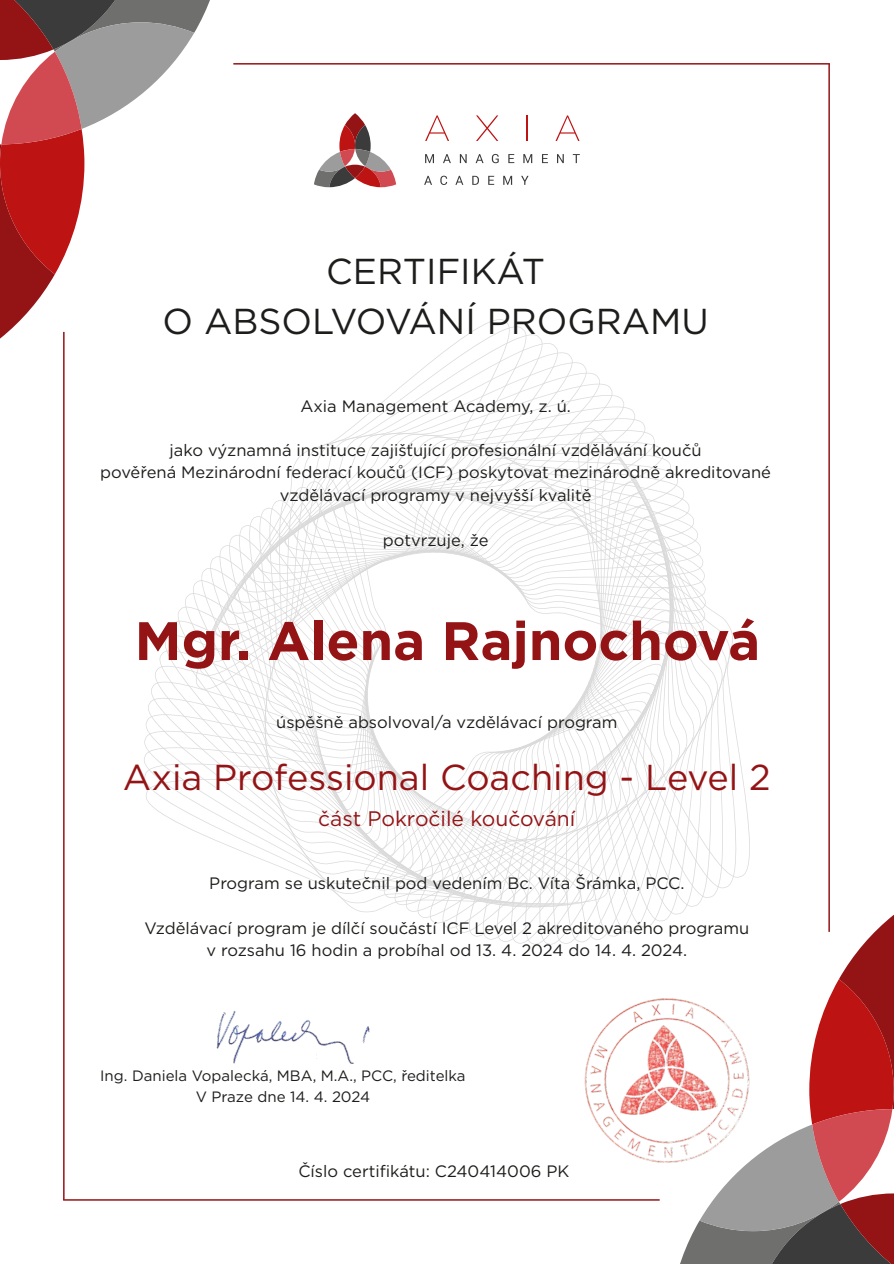
<style>
.page{position:relative;width:894px;height:1264px;background:#fff}
.page>*{position:absolute;margin:0;border:0;box-sizing:border-box;transform-origin:0 0}
.t1{font:700 54px "Gotham";color:#941416}
.t2{font:36px "Gotham";color:#941416}
.t3{font:36px/49.5px "Gotham";color:#1d1d1b;text-align:center}
.t4{font:21px "Gotham";color:#941416}
.t5{font:16.5px/22.5px "Gotham";color:#1d1d1b;text-align:center}
.t6{font:15px/21.1px "Gotham";color:#1d1d1b;text-align:center}
</style>
<div class="page">
<svg style="left:726px;top:621px;width:16px;height:267px"></svg>
<svg style="left:706px;top:608px;width:6px;height:290px"></svg>
<svg style="left:391px;top:383px;width:222px;height:12px"></svg>
<svg style="left:378px;top:395px;width:246px;height:11px"></svg>
<svg style="left:363px;top:406px;width:272px;height:12px"></svg>
<svg style="left:348px;top:418px;width:298px;height:12px"></svg>
<svg style="left:333px;top:430px;width:322px;height:11px"></svg>
<svg style="left:326px;top:441px;width:329px;height:3px"></svg>
<svg style="left:315px;top:444px;width:345px;height:4px"></svg>
<svg style="left:184px;top:593px;width:174px;height:292px"></svg>
<svg style="left:193px;top:575px;width:165px;height:305px"></svg>
<svg style="left:202px;top:563px;width:156px;height:312px"></svg>
<svg style="left:211px;top:550px;width:147px;height:319px"></svg>
<svg style="left:221px;top:538px;width:137px;height:324px"></svg>
<svg style="left:232px;top:528px;width:126px;height:328px"></svg>
<svg style="left:242px;top:518px;width:116px;height:331px"></svg>
<svg style="left:422px;top:843px;width:251px;height:80px"></svg>
<svg style="left:411px;top:841px;width:258px;height:76px"></svg>
<svg style="left:399px;top:841px;width:267px;height:70px"></svg>
<svg style="left:388px;top:841px;width:274px;height:63px"></svg>
<svg style="left:378px;top:841px;width:279px;height:56px"></svg>
<svg style="left:367px;top:841px;width:285px;height:49px"></svg>
<svg style="left:358px;top:841px;width:289px;height:41px"></svg>
<svg style="left:254px;top:448px;width:455px;height:393px"></svg>
<svg style="left:425px;top:115px;width:24px;height:26px"></svg>
<svg style="left:476px;top:115px;width:22px;height:26px"></svg>
<svg style="left:526px;top:115px;width:1px;height:26px"></svg>
<svg style="left:555px;top:115px;width:24px;height:26px"></svg>
<svg style="left:425px;top:154px;width:9px;height:9px"></svg>
<svg style="left:443px;top:154px;width:7px;height:9px"></svg>
<svg style="left:459px;top:154px;width:7px;height:9px"></svg>
<svg style="left:475px;top:154px;width:8px;height:9px"></svg>
<svg style="left:491px;top:154px;width:7px;height:9px"></svg>
<svg style="left:508px;top:154px;width:6px;height:9px"></svg>
<svg style="left:523px;top:154px;width:9px;height:9px"></svg>
<svg style="left:542px;top:154px;width:5px;height:9px"></svg>
<svg style="left:557px;top:154px;width:6px;height:9px"></svg>
<svg style="left:572px;top:154px;width:7px;height:9px"></svg>
<svg style="left:424px;top:176px;width:8px;height:9px"></svg>
<svg style="left:440px;top:176px;width:7px;height:9px"></svg>
<svg style="left:455px;top:176px;width:8px;height:9px"></svg>
<svg style="left:472px;top:176px;width:7px;height:9px"></svg>
<svg style="left:488px;top:176px;width:6px;height:9px"></svg>
<svg style="left:503px;top:176px;width:9px;height:9px"></svg>
<svg style="left:521px;top:176px;width:7px;height:9px"></svg>
<svg style="left:314px;top:113px;width:82px;height:74px"></svg>
<hr style="left:63px;top:332px;width:2px;height:867px;background:#941416">
<hr style="left:828px;top:64px;width:1px;height:867px;background:#941416">
<hr style="left:63px;top:1198px;width:596px;height:2px;background:#941416">
<hr style="left:233px;top:63px;width:596px;height:2px;background:#941416">
<svg style="left:0;top:0;width:210px;height:338px"></svg>
<svg style="left:671px;top:914px;width:223px;height:350px"></svg>
<img style="left:584px;top:996px;width:167px;height:168px">
<img style="left:216px;top:1011px;width:153px;height:52px">
<h2 class="t3" style="left:162px;top:248px;width:547px">CERTIFIKÁT<br>O ABSOLVOVÁNÍ PROGRAMU</h2>
<p class="t5" style="left:300px;top:396px;width:272px">Axia Management Academy, z. ú.</p>
<p class="t5" style="left:100px;top:439px;width:672px">jako významná instituce zajišťující profesionální vzdělávání koučů<br>pověřená Mezinárodní federací koučů (ICF) poskytovat mezinárodně akreditované vzdělávací programy v nejvyšší kvalitě</p>
<p class="t5" style="left:383px;top:529px;width:107px">potvrzuje, že</p>
<h1 class="t1" style="left:134px;top:616px;width:627px">Mgr. Alena Rajnochová</h1>
<p class="t5" style="left:276px;top:711px;width:342px">úspěšně absolvoval/a vzdělávací program</p>
<h2 class="t2" style="left:123px;top:760px;width:649px">Axia Professional Coaching - Level 2</h2>
<p class="t4" style="left:318px;top:808px;width:258px">část Pokročilé koučování</p>
<p class="t5" style="left:209px;top:872px;width:476px">Program se uskutečnil pod vedením Bc. Víta Šrámka, PCC.</p>
<p class="t5" style="left:144px;top:917px;width:606px">Vzdělávací program je dílčí součástí ICF Level 2 akreditovaného programu v rozsahu 16 hodin a probíhal od 13. 4. 2024 do 14. 4. 2024.</p>
<p class="t6" style="left:100px;top:1065px;width:367px">Ing. Daniela Vopalecká, MBA, M.A., PCC, ředitelka<br>V Praze dne 14. 4. 2024</p>
<p class="t5" style="left:298px;top:1160px;width:272px">Číslo certifikátu: C240414006 PK</p>
</div>
